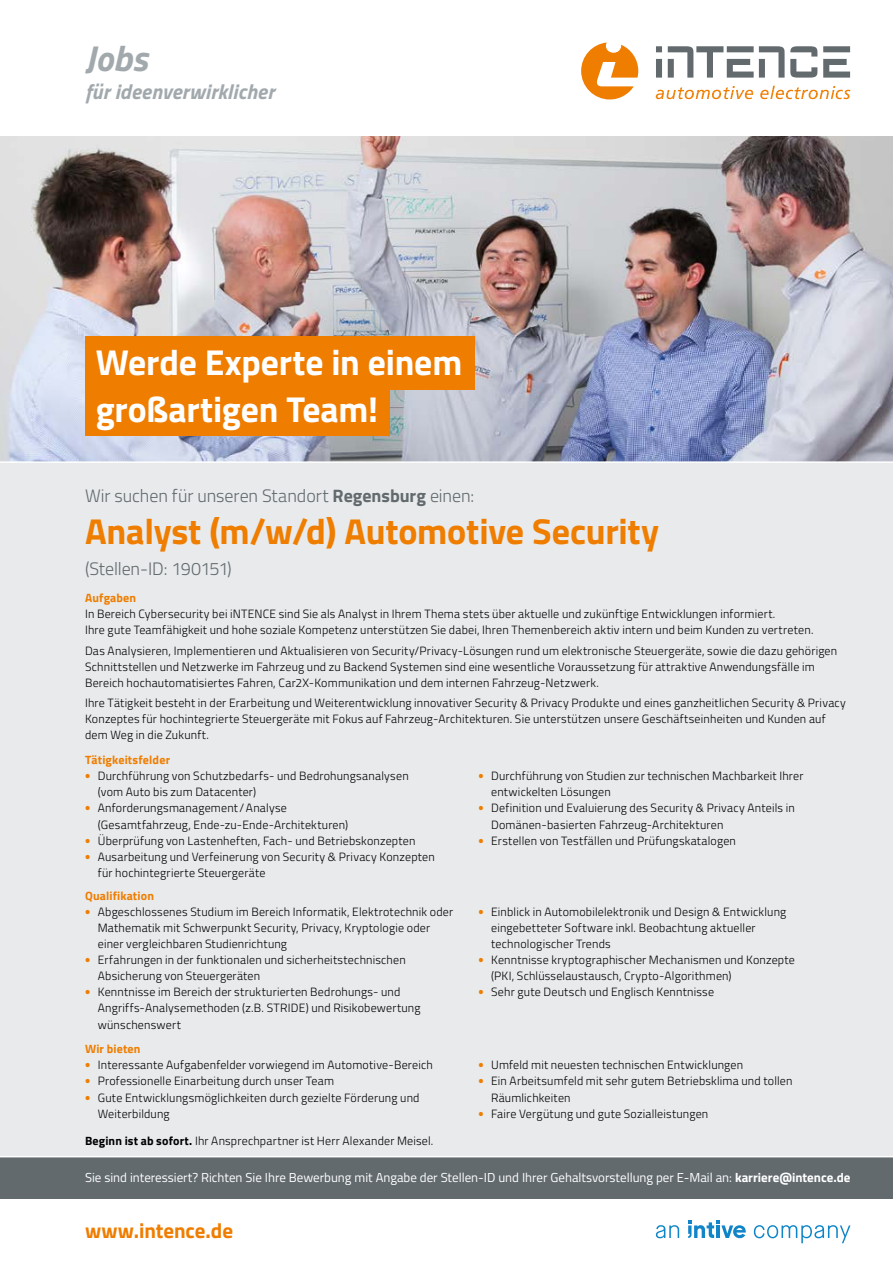
<style>
.page{position:relative;width:893px;height:1263px;background:#fff}
.page>*{position:absolute;margin:0;border:0;box-sizing:border-box;transform-origin:0 0}
.t1{font:700 36px "Titillium Web";letter-spacing:-.005em;color:#fff}
.t2{font:700 36px "Titillium Web";letter-spacing:-.005em;color:#ef7d00}
.t3{font:italic 700 36px "Titillium Web";color:#a2a9ad}
.t4{font:italic 700 21px "Titillium Web";letter-spacing:.01em;color:#a2a9ad}
.t5{font:700 21px "Titillium Web";color:#ef7d00}
.t6{font:300 18px "Titillium Web";letter-spacing:-.005em;color:#626a6e}
.t7{font:12.9px "Titillium Web";color:#fff}
.t8{font:300 12px/16.2px "Titillium Web";letter-spacing:.015em;color:#000}
.t9{font:700 12px "Titillium Web";letter-spacing:.015em;color:#ef7d00}
.s1{font-weight:700}
.s2{font-family:"Source Sans Pro";font-weight:700;font-size:15px;color:#ef7d00}
</style>
<div class="page">
<div style="left:0;top:136px;width:893px;height:1063px;background:#e8eaeb"></div>
<img style="left:0;top:136px;width:893px;height:325px">
<svg style="left:688px;top:1220px;width:58px;height:18px"></svg>
<svg style="left:754px;top:1225px;width:96px;height:18px"></svg>
<svg style="left:656px;top:1225px;width:23px;height:13px"></svg>
<svg style="left:656px;top:46px;width:6px;height:32px"></svg>
<svg style="left:668px;top:46px;width:149px;height:32px"></svg>
<svg style="left:823px;top:46px;width:27px;height:32px"></svg>
<svg style="left:581px;top:43px;width:57px;height:56px"></svg>
<svg style="left:656px;top:86px;width:194px;height:13px"></svg>
<div style="left:0;top:1157px;width:893px;height:42px;background:#626a6e"></div>
<hr style="left:0;top:461px;width:893px;height:2px;background:#fff">
<hr style="left:0;top:1156px;width:893px;height:1px;background:#fff">
<div style="left:85px;top:383px;width:304px;height:53px;background:#ef7d00"></div>
<div style="left:85px;top:336px;width:389px;height:53px;background:#ef7d00"></div>
<h1 class="t3" style="left:85px;top:30px;width:64px">Jobs</h1>
<h2 class="t4" style="left:85px;top:76px;width:191px">für ideenverwirklicher</h2>
<h1 class="t1" style="left:96px;top:335px;width:368px">Werde Experte in einem</h1>
<h1 class="t1" style="left:96px;top:381px;width:284px">großartigen Team!</h1>
<h3 class="t6" style="left:85px;top:482px;width:391px">Wir suchen für unseren Standort <span class="s1">Regensburg</span> einen:</h3>
<h1 class="t2" style="left:85px;top:503px;width:576px">Analyst (m/w/d) Automotive Security</h1>
<h3 class="t6" style="left:85px;top:556px;width:148px">(Stellen-ID: 190151)</h3>
<p class="t9" style="left:85px;top:589px;width:53px">Aufgaben</p>
<p class="t8" style="left:85px;top:605px;width:730px">In Bereich Cybersecurity bei iNTENCE sind Sie als Analyst in Ihrem Thema stets über aktuelle und zukünftige Entwicklungen informiert.<br>Ihre gute Teamfähigkeit und hohe soziale Kompetenz unterstützen Sie dabei, Ihren Themenbereich aktiv intern und beim Kunden zu vertreten.</p>
<p class="t8" style="left:85px;top:642px;width:754px">Das Analysieren, Implementieren und Aktualisieren von Security/Privacy-Lösungen rund um elektronische Steuergeräte, sowie die dazu gehörigen<br>Schnittstellen und Netzwerke im Fahrzeug und zu Backend Systemen sind eine wesentliche Voraussetzung für attraktive Anwendungsfälle im<br>Bereich hochautomatisiertes Fahren, Car2X-Kommunikation und dem internen Fahrzeug-Netzwerk.</p>
<p class="t8" style="left:85px;top:694px;width:762px">Ihre Tätigkeit besteht in der Erarbeitung und Weiterentwicklung innovativer Security &amp; Privacy Produkte und eines ganzheitlichen Security &amp; Privacy<br>Konzeptes für hochintegrierte Steuergeräte mit Fokus auf Fahrzeug-Architekturen. Sie unterstützen unsere Geschäftseinheiten und Kunden auf dem Weg in die Zukunft.</p>
<p class="t9" style="left:85px;top:751px;width:87px">Tätigkeitsfelder</p>
<p class="t8" style="left:98px;top:767px;width:312px;text-indent:-13px"><span class="s2">•</span> Durchführung von Schutzbedarfs- und Bedrohungsanalysen (vom Auto bis zum Datacenter)</p>
<p class="t8" style="left:98px;top:799px;width:252px;text-indent:-13px"><span class="s2">•</span> Anforderungsmanagement/Analyse (Gesamtfahrzeug, Ende-zu-Ende-Architekturen)</p>
<p class="t8" style="left:85px;top:832px;width:332px"><span class="s2">•</span> Überprüfung von Lastenheften, Fach- und Betriebskonzepten</p>
<p class="t8" style="left:98px;top:848px;width:339px;text-indent:-13px"><span class="s2">•</span> Ausarbeitung und Verfeinerung von Security &amp; Privacy Konzepten für hochintegrierte Steuergeräte</p>
<p class="t8" style="left:491px;top:767px;width:314px;text-indent:-13px"><span class="s2">•</span> Durchführung von Studien zur technischen Machbarkeit Ihrer entwickelten Lösungen</p>
<p class="t8" style="left:491px;top:799px;width:305px;text-indent:-13px"><span class="s2">•</span> Definition und Evaluierung des Security &amp; Privacy Anteils in<br>Domänen-basierten Fahrzeug-Architekturen</p>
<p class="t8" style="left:478px;top:832px;width:259px"><span class="s2">•</span> Erstellen von Testfällen und Prüfungskatalogen</p>
<p class="t9" style="left:85px;top:886px;width:71px">Qualifikation</p>
<p class="t8" style="left:98px;top:903px;width:357px;text-indent:-13px"><span class="s2">•</span> Abgeschlossenes Studium im Bereich Informatik, Elektrotechnik oder<br>Mathematik mit Schwerpunkt Security, Privacy, Kryptologie oder einer vergleichbaren Studienrichtung</p>
<p class="t8" style="left:98px;top:951px;width:310px;text-indent:-13px"><span class="s2">•</span> Erfahrungen in der funktionalen und sicherheitstechnischen<br>Absicherung von Steuergeräten</p>
<p class="t8" style="left:98px;top:983px;width:324px;text-indent:-13px"><span class="s2">•</span> Kenntnisse im Bereich der strukturierten Bedrohungs- und<br>Angriffs-Analysemethoden (z.B. STRIDE) und Risikobewertung wünschenswert</p>
<p class="t9" style="left:85px;top:1040px;width:57px">Wir bieten</p>
<p class="t8" style="left:85px;top:1056px;width:349px"><span class="s2">•</span> Interessante Aufgabenfelder vorwiegend im Automotive-Bereich</p>
<p class="t8" style="left:85px;top:1072px;width:251px"><span class="s2">•</span> Professionelle Einarbeitung durch unser Team</p>
<p class="t8" style="left:98px;top:1089px;width:323px;text-indent:-13px"><span class="s2">•</span> Gute Entwicklungsmöglichkeiten durch gezielte Förderung und<br>Weiterbildung</p>
<p class="t8" style="left:85px;top:1131px;width:350px"><span class="s1">Beginn ist ab sofort.</span> Ihr Ansprechpartner ist Herr Alexander Meisel.</p>
<p class="t8" style="left:491px;top:903px;width:297px;text-indent:-13px"><span class="s2">•</span> Einblick in Automobilelektronik und Design &amp; Entwicklung eingebetteter Software inkl. Beobachtung aktueller technologischer Trends</p>
<p class="t8" style="left:491px;top:951px;width:305px;text-indent:-13px"><span class="s2">•</span> Kenntnisse kryptographischer Mechanismen und Konzepte (PKI, Schlüsselaustausch, Crypto-Algorithmen)</p>
<p class="t8" style="left:478px;top:983px;width:237px"><span class="s2">•</span> Sehr gute Deutsch und Englisch Kenntnisse</p>
<p class="t8" style="left:478px;top:1056px;width:266px"><span class="s2">•</span> Umfeld mit neuesten technischen Entwicklungen</p>
<p class="t8" style="left:491px;top:1072px;width:303px;text-indent:-13px"><span class="s2">•</span> Ein Arbeitsumfeld mit sehr gutem Betriebsklima und tollen<br>Räumlichkeiten</p>
<p class="t8" style="left:478px;top:1105px;width:231px"><span class="s2">•</span> Faire Vergütung und gute Sozialleistungen</p>
<p class="t7" style="left:85px;top:1168px;width:767px">Sie sind interessiert? Richten Sie Ihre Bewerbung mit Angabe der Stellen-ID und Ihrer Gehaltsvorstellung per E-Mail an: <span class="s1">karriere@intence.de</span></p>
<h2 class="t5" style="left:85px;top:1215px;width:150px">www.intence.de</h2>
</div>
